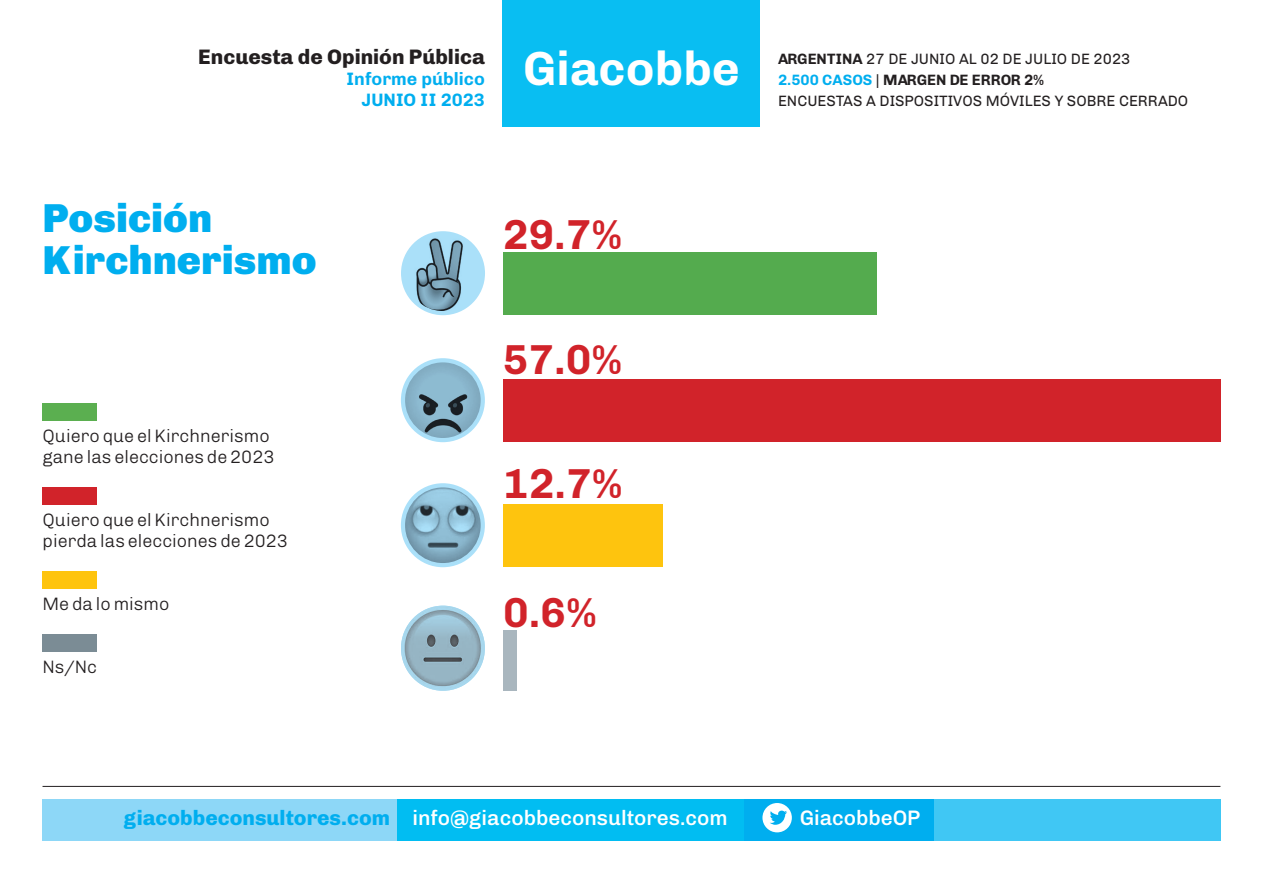
<style>
.page{position:relative;width:1263px;height:893px;background:#fff}
.page>*{position:absolute;margin:0;border:0;box-sizing:border-box;transform-origin:0 0}
.t1{font:700 48px "Chivo";color:#fff}
.t2{font:700 42px "Chivo";color:#d1232a}
.t3{font:900 40.5px/42px "Chivo";color:#00aeef}
.t4{font:500 21px "Chivo";color:#fff}
.t5{font:800 21px "Chivo";color:#231f20}
.t6{font:300 18px/21px "Chivo";color:#231f20}
.t7{font:700 18px/21px "Chivo";color:#00aeef;text-align:right}
.t8{font:15px/21px "Chivo";color:#231f20}
.s1{font-weight:700}
.s2{font-weight:700;color:#00aeef}
.s3{font-weight:800;color:#00aeef}
</style>
<div class="page">
<div style="left:43px;top:799px;width:1177px;height:42px;background:#00aeef"></div>
<div style="left:43px;top:799px;width:358px;height:42px;background:#8dd7f7"></div>
<div style="left:934px;top:799px;width:286px;height:42px;background:#40c7f4"></div>
<div style="left:398px;top:799px;width:346px;height:42px;background:#01bdf2"></div>
<div style="left:762px;top:803px;width:30px;height:29px;background:#fff;border-radius:50%"></div>
<svg style="left:770px;top:811px;width:17px;height:14px"></svg>
<div style="left:503px;top:0;width:257px;height:127px;background:#09bef2"></div>
<hr style="left:43px;top:786px;width:1177px;height:1px;background:#231f20">
<div style="left:401px;top:231px;width:84px;height:84px;background:#aae0f9;border-radius:50%"></div>
<img style="left:405px;top:236px;width:70px;height:75px">
<div style="left:401px;top:358px;width:84px;height:84px;background:#aae0f9;border-radius:50%"></div>
<img style="left:405px;top:362px;width:76px;height:76px;border-radius:38px">
<div style="left:401px;top:483px;width:84px;height:84px;background:#aae0f9;border-radius:50%"></div>
<img style="left:405px;top:487px;width:76px;height:76px;border-radius:38px">
<img style="left:401px;top:606px;width:84px;height:85px">
<div style="left:503px;top:253px;width:374px;height:62px;background:#54ab4e"></div>
<div style="left:503px;top:380px;width:717px;height:62px;background:#d1232a"></div>
<div style="left:503px;top:505px;width:160px;height:62px;background:#fec40e"></div>
<div style="left:503px;top:631px;width:13px;height:60px;background:#a9b6be"></div>
<div style="left:43px;top:404px;width:54px;height:17px;background:#5baf50"></div>
<div style="left:43px;top:572px;width:54px;height:17px;background:#fec40e"></div>
<div style="left:43px;top:635px;width:54px;height:17px;background:#7b8c95"></div>
<div style="left:43px;top:488px;width:54px;height:17px;background:#d1232a"></div>
<p class="t5" style="left:198px;top:40px;width:288px">Encuesta de Opinión Pública</p>
<p class="t7" style="left:346px;top:67px;width:140px">Informe público<br>JUNIO II 2023</p>
<h1 class="t1" style="left:523px;top:31px;width:218px">Giacobbe</h1>
<p class="t8" style="left:778px;top:47px;width:412px"><span class="s1">ARGENTINA</span> 27 DE JUNIO AL 02 DE JULIO DE 2023<br><span class="s2">2.500 CASOS</span> | <span class="s1">MARGEN DE ERROR 2%<br></span>ENCUESTAS A DISPOSITIVOS MÓVILES Y SOBRE CERRADO</p>
<p class="t3" style="left:43px;top:195px;width:276px">Posición<br>Kirchnerismo</p>
<p class="t6" style="left:43px;top:424px;width:233px">Quiero que el Kirchnerismo gane las elecciones de 2023</p>
<p class="t6" style="left:43px;top:508px;width:247px">Quiero que el Kirchnerismo pierda las elecciones de 2023</p>
<p class="t6" style="left:43px;top:592px;width:128px">Me da lo mismo</p>
<p class="t6" style="left:43px;top:655px;width:56px">Ns/Nc</p>
<p class="t2" style="left:503px;top:202px;width:121px">29.7%</p>
<p class="t2" style="left:503px;top:327px;width:121px">57.0%</p>
<p class="t2" style="left:503px;top:451px;width:121px">12.7%</p>
<p class="t2" style="left:503px;top:580px;width:96px">0.6%</p>
<p class="t4" style="left:124px;top:801px;width:605px"><span class="s3">giacobbeconsultores.com</span> info@giacobbeconsultores.com</p>
<p class="t4" style="left:800px;top:801px;width:122px">GiacobbeOP</p>
</div>
